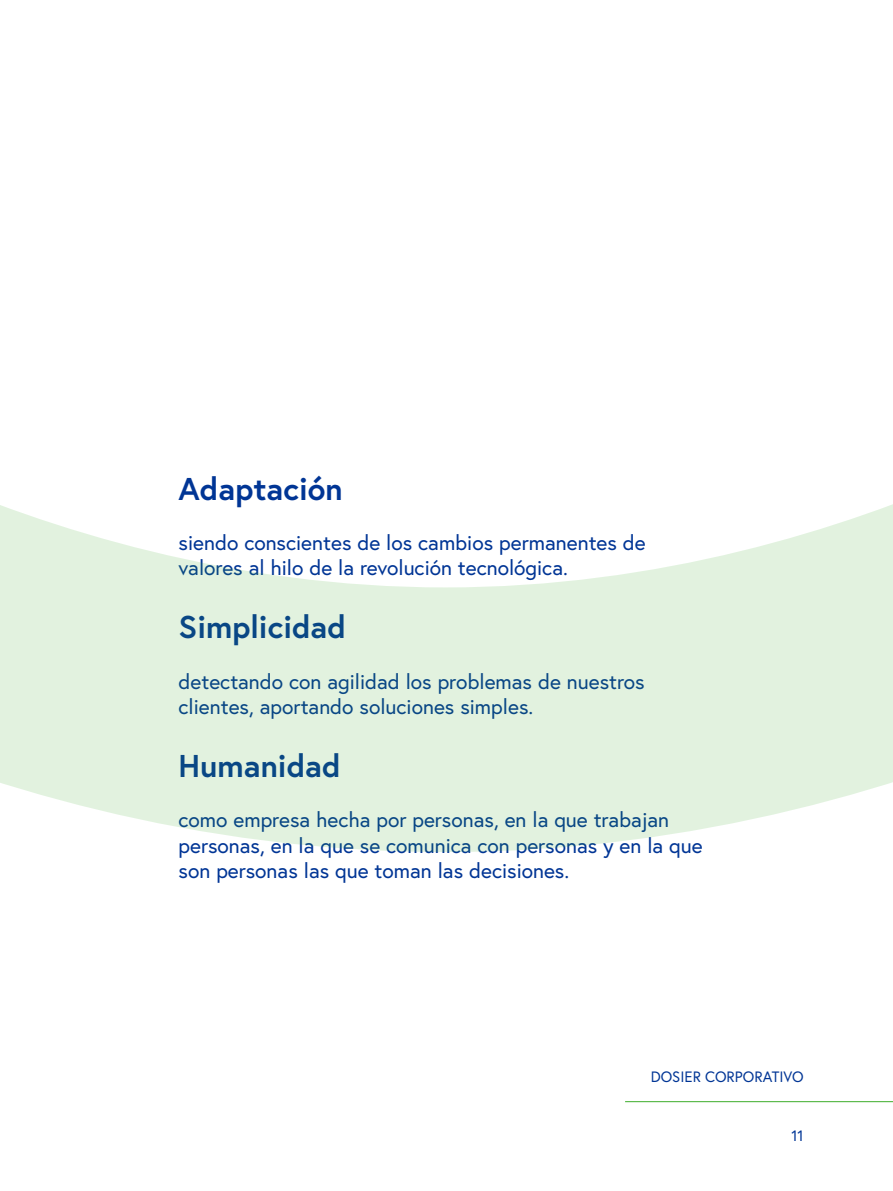
<style>
.page{position:relative;width:893px;height:1191px;background:#fff}
.page>*{position:absolute;margin:0;border:0;box-sizing:border-box;transform-origin:0 0}
.t1{font:700 31.5px "Europa";color:#003595}
.t2{font:21px/25.2px "Europa";color:#003595}
.t3{font:15px "Europa";color:#003595}
</style>
<div class="page">
<hr style="left:625px;top:1101px;width:268px;height:1px;background:#3dae2b">
<svg style="left:0;top:504px;width:893px;height:348px;fill:#e2f2df"></svg>
<h1 class="t1" style="left:179px;top:467px;width:166px">Adaptación</h1>
<p class="t2" style="left:179px;top:530px;width:469px">siendo conscientes de los cambios permanentes de valores al hilo de la revolución tecnológica.</p>
<h1 class="t1" style="left:179px;top:606px;width:169px">Simplicidad</h1>
<p class="t2" style="left:179px;top:668px;width:468px">detectando con agilidad los problemas de nuestros clientes, aportando soluciones simples.</p>
<h1 class="t1" style="left:179px;top:744px;width:164px">Humanidad</h1>
<p class="t2" style="left:179px;top:807px;width:526px">como empresa hecha por personas, en la que trabajan personas, en la que se comunica con personas y en la que son personas las que toman las decisiones.</p>
<p class="t3" style="left:651px;top:1066px;width:154px">DOSIER CORPORATIVO</p>
<p class="t3" style="left:791px;top:1126px;width:14px">11</p>
</div>
